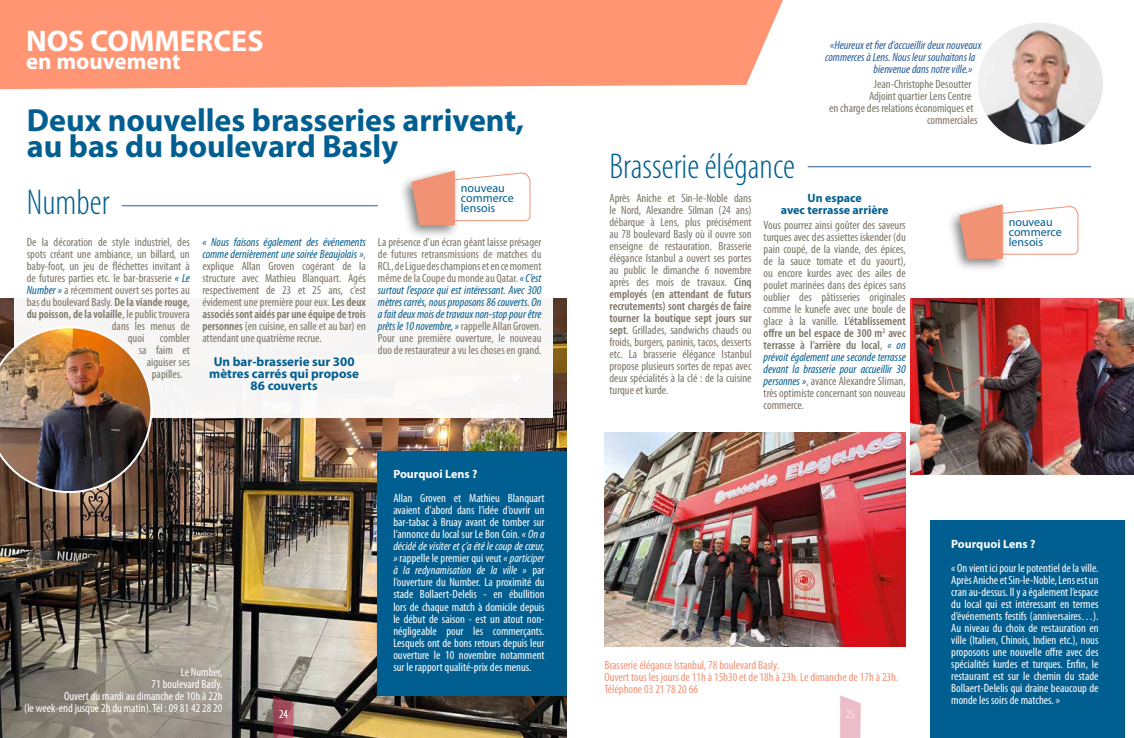
<style>
.page{position:relative;width:1134px;height:738px;background:#fff}
.page>*{position:absolute;margin:0;border:0;box-sizing:border-box;transform-origin:0 0}
.t1{font:300 condensed 36px "Myriad Pro";color:#015e90}
.t2{font:700 32px/26px "Myriad Pro";color:#015e90}
.t3{font:700 30px "Myriad Pro";color:#fff}
.t4{font:700 23px "Myriad Pro";color:#fff}
.t5{font:700 13px/12px "Myriad Pro";color:#015e90;text-align:center}
.t6{font:condensed 12px/12px "Myriad Pro";color:#7b7467;text-align:justify}
.t7{font:condensed 12px/12px "Myriad Pro";color:#fff;text-align:justify}
.t8{font:condensed 12px/12px "Myriad Pro";color:#f29274}
.t9{font:italic condensed 12px "Myriad Pro";color:#275b9b}
.t10{font:12px/10px "Myriad Pro";color:#015e90}
.t11{font:600 condensed 12px "Myriad Pro";color:#7b7467}
.t12{font:700 12px/12px "Myriad Pro";color:#015e90;text-align:center}
.t13{font:700 12px "Myriad Pro";color:#fff}
.t14{font:300 condensed 12px "Myriad Pro";color:#fff}
.s1{font-style:italic;color:#015e90}
.s2{font-weight:600}
.s3{font-weight:400}
.s4{font-style:italic}
</style>
<div class="page">
<svg style="left:840px;top:695px;width:21px;height:42px"></svg>
<img style="left:0;top:298px;width:567px;height:439px">
<svg style="left:273px;top:694px;width:21px;height:43px"></svg>
<img style="left:910px;top:298px;width:224px;height:176px">
<div style="left:946px;top:199px;width:62px;height:73px;background:#000;opacity:.5"></div>
<svg style="left:959px;top:204px;width:120px;height:55px"></svg>
<img style="left:604px;top:432px;width:302px;height:214px">
<div style="left:0;top:0;width:783px;height:89px;background:#ff9572"></div>
<div style="left:931px;top:520px;width:194px;height:217px;background:#015e90"></div>
<div style="left:14px;top:274px;width:539px;height:144px;background:#f8f6f5"></div>
<div style="left:378px;top:451px;width:189px;height:244px;background:#015e90"></div>
<img style="left:0;top:326px;width:152px;height:166px">
<hr style="left:122px;top:205px;width:256px;height:1px;background:#275b9b">
<hr style="left:808px;top:166px;width:283px;height:1px;background:#275b9b">
<div style="left:398px;top:166px;width:62px;height:72px;background:#000;opacity:.5"></div>
<svg style="left:411px;top:170px;width:120px;height:55px"></svg>
<img style="left:978px;top:23px;width:125px;height:121px">
<h3 class="t3" style="left:26px;top:22px;width:239px">NOS COMMERCES</h3>
<h3 class="t4" style="left:26px;top:46px;width:156px">en mouvement</h3>
<h2 class="t2" style="left:27px;top:106px;width:499px">Deux nouvelles brasseries arrivent, au bas du boulevard Basly</h2>
<h1 class="t1" style="left:27px;top:183px;width:84px">Number</h1>
<p class="t6" style="left:27px;top:236px;width:165px">De la décoration de style industriel, des</p>
<p class="t6" style="left:27px;top:248px;width:164px">spots créant une ambiance, un billard, un</p>
<p class="t6" style="left:27px;top:260px;width:164px">baby-foot, un jeu de fléchettes invitant à</p>
<p class="t6" style="left:27px;top:272px;width:165px">de futures parties etc. le bar-brasserie <span class="s1">« Le</span></p>
<p class="t6" style="left:27px;top:284px;width:165px"><span class="s1">Number »</span> a récemment ouvert ses portes au</p>
<p class="t6" style="left:27px;top:296px;width:165px">bas du boulevard Basly. <span class="s2">De la viande rouge,</span></p>
<p class="t11" style="left:27px;top:306px;width:164px">du poisson, de la volaille<span class="s3">, le public trouvera</span></p>
<p class="t6" style="left:112px;top:320px;width:79px">dans les menus de</p>
<p class="t6" style="left:128px;top:332px;width:18px">quoi</p>
<p class="t6" style="left:160px;top:332px;width:31px">combler</p>
<p class="t6" style="left:139px;top:344px;width:53px">sa faim et</p>
<p class="t6" style="left:147px;top:356px;width:44px">aiguiser ses</p>
<p class="t6" style="left:152px;top:368px;width:32px">papilles.</p>
<p class="t6" style="left:202px;top:236px;width:165px"><span class="s1">« Nous faisons également des événements comme dernièrement une soirée Beaujolais »</span>, explique Allan Groven cogérant de la structure avec Mathieu Blanquart. Agés respectivement de 23 et 25 ans, c’est évidement une première pour eux. <span class="s2">Les deux associés sont aidés par une équipe de trois personnes</span> (en cuisine, en salle et au bar) en attendant une quatrième recrue.</p>
<p class="t5" style="left:209px;top:355px;width:151px">Un bar-brasserie sur 300 mètres carrés qui propose<br>86 couverts</p>
<p class="t10" style="left:461px;top:183px;width:55px">nouveau commerce lensois</p>
<p class="t6" style="left:378px;top:236px;width:165px">La présence d’un écran géant laisse présager de futures retransmissions de matches du RCL, de Ligue des champions et en ce moment même de la Coupe du monde au Qatar. <span class="s1">« C’est surtout l’espace qui est intéressant. Avec 300 mètres carrés, nous proposons 86 couverts. On a fait deux mois de travaux non-stop pour être prêts le 10 novembre, »</span> rappelle Allan Groven.<br>Pour une première ouverture, le nouveau duo de restaurateur a vu les choses en grand.</p>
<h1 class="t1" style="left:609px;top:147px;width:187px">Brasserie élégance</h1>
<p class="t9" style="left:830px;top:38px;width:153px">«Heureux et fier d’accueillir deux nouveaux</p>
<p class="t9" style="left:825px;top:50px;width:152px">commerces à Lens. Nous leur souhaitons la</p>
<p class="t9" style="left:873px;top:62px;width:100px">bienvenue dans notre ville.»</p>
<p class="t6" style="left:874px;top:77px;width:99px">Jean-Christophe Desoutter</p>
<p class="t6" style="left:869px;top:89px;width:104px">Adjoint quartier Lens Centre</p>
<p class="t6" style="left:829px;top:101px;width:146px">en charge des relations économiques et</p>
<p class="t6" style="left:927px;top:113px;width:52px">commerciales</p>
<p class="t6" style="left:609px;top:192px;width:144px">Après Aniche et Sin-le-Noble dans le Nord, Alexandre Silman (24 ans) débarque à Lens, plus précisément au 78 boulevard Basly où il ouvre son enseigne de restauration. Brasserie élégance Istanbul a ouvert ses portes au public le dimanche 6 novembre après des mois de travaux. <span class="s2">Cinq employés (en attendant de futurs recrutements) sont chargés de faire tourner la boutique sept jours sur sept</span>. Grillades, sandwichs chauds ou froids, burgers, paninis, tacos, desserts etc. La brasserie élégance Istanbul propose plusieurs sortes de repas avec deux spécialités à la clé : de la cuisine turque et kurde.</p>
<p class="t12" style="left:781px;top:191px;width:109px">Un espace<br>avec terrasse arrière</p>
<p class="t6" style="left:764px;top:218px;width:144px">Vous pourrez ainsi goûter des saveurs turques avec des assiettes iskender (du pain coupé, de la viande, des épices, de la sauce tomate et du yaourt), ou encore kurdes avec des ailes de poulet marinées dans des épices sans oublier des pâtisseries originales comme le kunefe avec une boule de glace à la vanille. <span class="s2">L’établissement offre un bel espace de 300 m</span><sup>2</sup> <span class="s2">avec terrasse à l’arrière du local</span>, <span class="s1">« on prévoit également une seconde terrasse devant la brasserie pour accueillir 30 personnes »</span>, avance Alexandre Sliman, très optimiste concernant son nouveau commerce.</p>
<p class="t10" style="left:1009px;top:216px;width:55px">nouveau commerce lensois</p>
<p class="t7" style="left:24px;top:665px;width:200px;text-align:right">Le Number,<br>71 boulevard Basly.<br>Ouvert du mardi au dimanche de 10h à 22h<br>(le week-end jusque 2h du matin). Tél : 09 81 42 28 20</p>
<p class="t13" style="left:393px;top:466px;width:86px">Pourquoi Lens ?</p>
<p class="t7" style="left:393px;top:492px;width:153px">Allan Groven et Mathieu Blanquart avaient d’abord dans l’idée d’ouvrir un bar-tabac à Bruay avant de tomber sur l’annonce du local sur Le Bon Coin. <span class="s4">« On a décidé de visiter et ç’a été le coup de cœur, »</span> rappelle le premier qui veut <span class="s4">« participer à la redynamisation de la ville »</span> par l’ouverture du Number. La proximité du stade Bollaert-Delelis - en ébullition lors de chaque match à domicile depuis le début de saison - est un atout non&shy;négligeable pour les commerçants.<br>Lesquels ont de bons retours depuis leur ouverture le 10 novembre notamment sur le rapport qualité-prix des menus.</p>
<p class="t8" style="left:604px;top:658px;width:296px">Brasserie élégance Istanbul, 78 boulevard Basly.<br>Ouvert tous les jours de 11h à 15h30 et de 18h à 23h. Le dimanche de 17h à 23h.<br>Téléphone 03 21 78 20 66</p>
<p class="t14" style="left:279px;top:707px;width:10px">24</p>
<p class="t14" style="left:846px;top:707px;width:10px">25</p>
<p class="t13" style="left:951px;top:535px;width:86px">Pourquoi Lens ?</p>
<p class="t7" style="left:951px;top:561px;width:149px">« On vient ici pour le potentiel de la ville.<br>Après Aniche et Sin-le-Noble, Lens est un cran au-dessus. Il y a également l’espace du local qui est intéressant en termes d’événements festifs (anniversaires…).<br>Au niveau du choix de restauration en ville (Italien, Chinois, Indien etc.), nous proposons une nouvelle offre avec des spécialités kurdes et turques. Enfin, le restaurant est sur le chemin du stade Bollaert-Delelis qui draine beaucoup de monde les soirs de matches. »</p>
</div>
